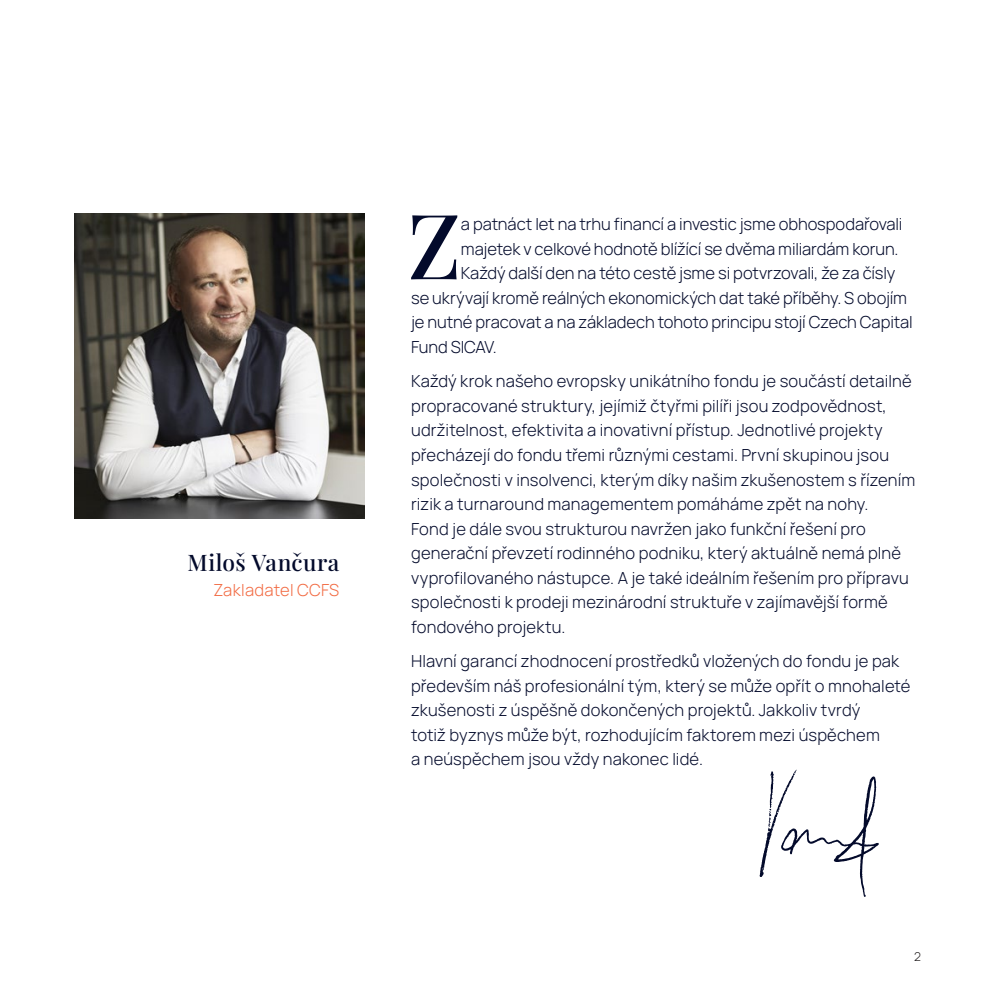
<style>
.page{position:relative;width:993px;height:993px;background:#fff}
.page>*{position:absolute;margin:0;border:0;box-sizing:border-box;transform-origin:0 0}
.t1{font:500 90.3px "Playfair Display";color:#030a2b}
.t2{font:500 22.75px "Playfair Display";letter-spacing:.015em;color:#030a2b}
.t3{font:300 16.62px/24.5px "Manrope";letter-spacing:.005em;color:#030a2b}
.t4{font:300 16.62px "Manrope";letter-spacing:.01em;color:#f26b43}
.t5{font:300 12.25px "Manrope";color:#231f20}
</style>
<div class="page">
<img style="left:74px;top:213px;width:290px;height:305px">
<svg style="left:759px;top:769px;width:119px;height:127px"></svg>
<h2 class="t2" style="left:187px;top:544px;width:153px">Miloš Vančura</h2>
<p class="t4" style="left:213px;top:577px;width:127px">Zakladatel CCFS</p>
<h1 class="t1" style="left:407px;top:175px;width:55px">Z</h1>
<p class="t3" style="left:461px;top:211px;width:443px">a patnáct let na trhu financí a investic jsme obhospodařovali</p>
<p class="t3" style="left:461px;top:236px;width:439px">majetek v celkové hodnotě blížící se dvěma miliardám korun.</p>
<p class="t3" style="left:461px;top:260px;width:436px">Každý další den na této cestě jsme si potvrzovali, že za čísly</p>
<p class="t3" style="left:411px;top:285px;width:497px">se ukrývají kromě reálných ekonomických dat také příběhy. S obojím</p>
<p class="t3" style="left:411px;top:309px;width:503px">je nutné pracovat a na základech tohoto principu stojí Czech Capital</p>
<p class="t3" style="left:411px;top:334px;width:87px">Fund SICAV.</p>
<p class="t3" style="left:411px;top:368px;width:505px">Každý krok našeho evropsky unikátního fondu je součástí detailně propracované struktury, jejímiž čtyřmi pilíři jsou zodpovědnost, udržitelnost, efektivita a inovativní přístup. Jednotlivé projekty přecházejí do fondu třemi různými cestami. První skupinou jsou společnosti v insolvenci, kterým díky našim zkušenostem s řízením rizik a turnaround managementem pomáháme zpět na nohy.<br>Fond je dále svou strukturou navržen jako funkční řešení pro generační převzetí rodinného podniku, který aktuálně nemá plně vyprofilovaného nástupce. A je také ideálním řešením pro přípravu společnosti k prodeji mezinárodní struktuře v zajímavější formě fondového projektu.</p>
<p class="t3" style="left:411px;top:647px;width:501px">Hlavní garancí zhodnocení prostředků vložených do fondu je pak především náš profesionální tým, který se může opřít o mnohaleté zkušenosti z úspěšně dokončených projektů. Jakkoliv tvrdý<br>totiž byznys může být, rozhodujícím faktorem mezi úspěchem<br>a neúspěchem jsou vždy nakonec lidé.</p>
<p class="t5" style="left:913px;top:947px;width:8px">2</p>
</div>
